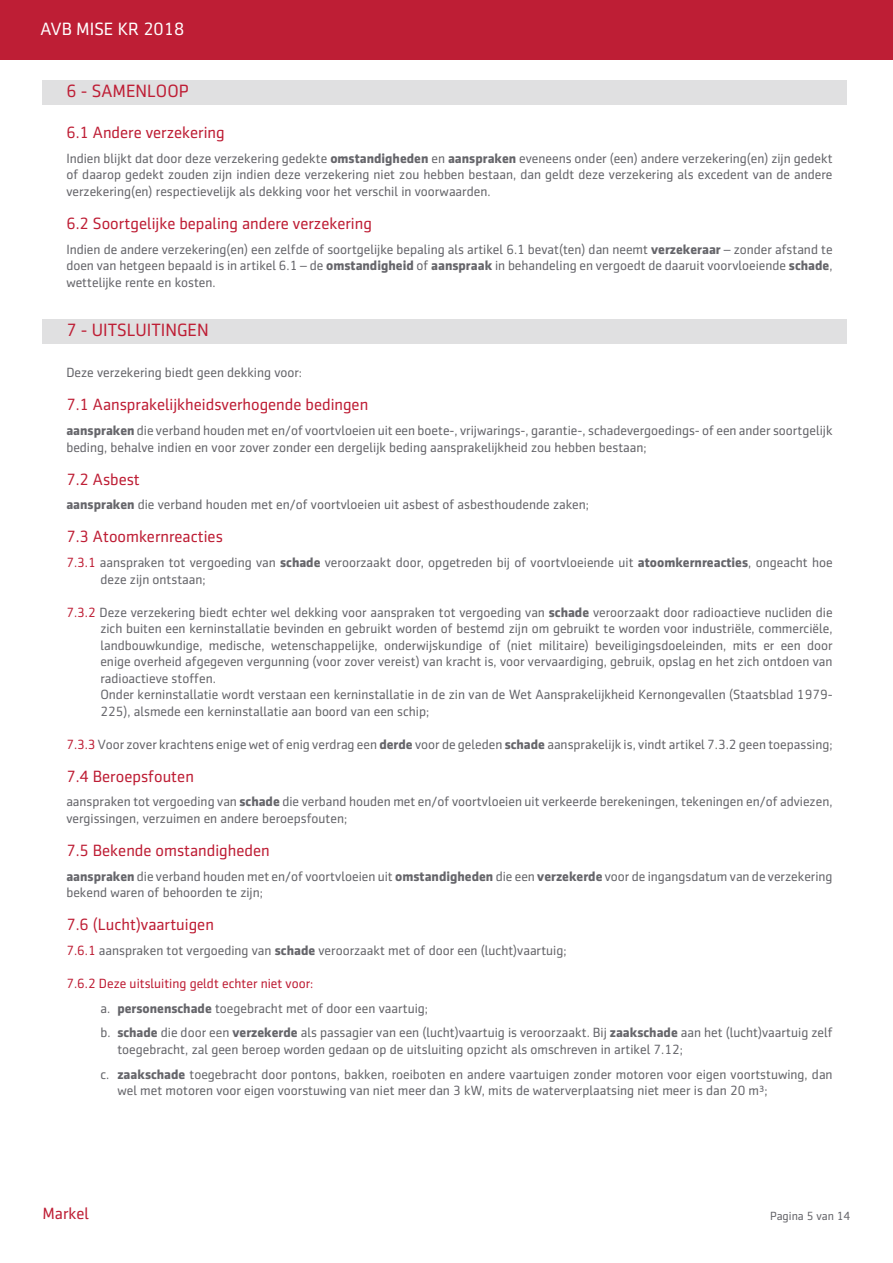
<style>
.page{position:relative;width:893px;height:1263px;background:#fff}
.page>*{position:absolute;margin:0;border:0;box-sizing:border-box;transform-origin:0 0}
._1_-_Überschrift{font:18px "Sentico Sans DT";color:#be1e35}
.Überschrift_13_20_bo{font:18px "Sentico Sans DT";color:#fff}
._1_1_Unter{font:16.5px "Sentico Sans DT";color:#be1e35}
.Standard_Text{font:13.5px/16.5px "Sentico Sans DT";color:#65656a}
.Eingerückter_1_2_3{font:13.5px/16.5px "Sentico Sans DT";color:#65656a}
.Eingerückt{font:13.5px/16.5px "Sentico Sans DT";color:#65656a}
._1_1_1_Unter{font:13.5px "Sentico Sans DT";color:#be1e35}
.t1{font:12px "Sentico Sans DT";color:#65656a}
.s1{font-weight:700}
.s2{color:#be1e35}
</style>
<div class="page">
<div style="left:43px;top:80px;width:804px;height:25px;background:#e0e0e1"></div>
<div style="left:43px;top:320px;width:804px;height:24px;background:#e0e0e1"></div>
<div style="left:0;top:0;width:893px;height:59px;background:#be1e35"></div>
<p class="Überschrift_13_20_bo" style="left:41px;top:19px;width:145px">AVB MISE KR 2018</p>
<p class="_1_-_Überschrift" style="left:66px;top:81px;width:124px">6 - SAMENLOOP</p>
<p class="_1_1_Unter" style="left:66px;top:123px;width:160px">6.1 Andere verzekering</p>
<p class="Standard_Text" style="left:66px;top:150px;width:768px;text-align:justify">Indien blijkt dat door deze verzekering gedekte <span class="s1">omstandigheden</span> en <span class="s1">aanspraken</span> eveneens onder (een) andere verzekering(en) zijn gedekt of daarop gedekt zouden zijn indien deze verzekering niet zou hebben bestaan, dan geldt deze verzekering als excedent van de andere verzekering(en) respectievelijk als dekking voor het verschil in voorwaarden.</p>
<p class="_1_1_Unter" style="left:66px;top:214px;width:307px">6.2 Soortgelijke bepaling andere verzekering</p>
<p class="Standard_Text" style="left:66px;top:241px;width:768px;text-align:justify">Indien de andere verzekering(en) een zelfde of soortgelijke bepaling als artikel 6.1 bevat(ten) dan neemt <span class="s1">verzekeraar</span> – zonder afstand te doen van hetgeen bepaald is in artikel 6.1 – de <span class="s1">omstandigheid</span> of <span class="s1">aanspraak</span> in behandeling en vergoedt de daaruit voorvloeiende <span class="s1">schade</span>, wettelijke rente en kosten.</p>
<p class="_1_-_Überschrift" style="left:66px;top:320px;width:144px">7 - UITSLUITINGEN</p>
<p class="Standard_Text" style="left:66px;top:364px;width:237px">Deze verzekering biedt geen dekking voor:</p>
<p class="_1_1_Unter" style="left:66px;top:396px;width:303px">7.1 Aansprakelijkheidsverhogende bedingen</p>
<p class="Standard_Text" style="left:66px;top:422px;width:768px"><span class="s1">aanspraken</span> die verband houden met en/of voortvloeien uit een boete-, vrijwarings-, garantie-, schadevergoedings- of een ander soortgelijk beding, behalve indien en voor zover zonder een dergelijk beding aansprakelijkheid zou hebben bestaan;</p>
<p class="_1_1_Unter" style="left:66px;top:470px;width:75px">7.2 Asbest</p>
<p class="Standard_Text" style="left:66px;top:496px;width:524px"><span class="s1">aanspraken</span> die verband houden met en/of voortvloeien uit asbest of asbesthoudende zaken;</p>
<p class="_1_1_Unter" style="left:66px;top:528px;width:158px">7.3 Atoomkernreacties</p>
<p class="Eingerückter_1_2_3" style="left:100px;top:554px;width:734px;text-indent:-34px"><span class="s2">7.3.1</span> aanspraken tot vergoeding van <span class="s1">schade</span> veroorzaakt door, opgetreden bij of voortvloeiende uit <span class="s1">atoomkernreacties</span>, ongeacht hoe deze zijn ontstaan;</p>
<p class="Eingerückter_1_2_3" style="left:100px;top:604px;width:734px;text-align:justify;text-indent:-34px"><span class="s2">7.3.2</span> Deze verzekering biedt echter wel dekking voor aanspraken tot vergoeding van <span class="s1">schade</span> veroorzaakt door radioactieve nucliden die zich buiten een kerninstallatie bevinden en gebruikt worden of bestemd zijn om gebruikt te worden voor industriële, commerciële, landbouwkundige, medische, wetenschappelijke, onderwijskundige of (niet militaire) beveiligingsdoeleinden, mits er een door enige overheid afgegeven vergunning (voor zover vereist) van kracht is, voor vervaardiging, gebruik, opslag en het zich ontdoen van radioactieve stoffen.</p>
<p class="Eingerückt" style="left:100px;top:686px;width:734px">Onder kerninstallatie wordt verstaan een kerninstallatie in de zin van de Wet Aansprakelijkheid Kernongevallen (Staatsblad 1979-<br>225), alsmede een kerninstallatie aan boord van een schip;</p>
<p class="Eingerückter_1_2_3" style="left:66px;top:736px;width:768px"><span class="s2">7.3.3</span> Voor zover krachtens enige wet of enig verdrag een <span class="s1">derde</span> voor de geleden <span class="s1">schade</span> aansprakelijk is, vindt artikel 7.3.2 geen toepassing;</p>
<p class="_1_1_Unter" style="left:66px;top:767px;width:129px">7.4 Beroepsfouten</p>
<p class="Standard_Text" style="left:66px;top:793px;width:768px">aanspraken tot vergoeding van <span class="s1">schade</span> die verband houden met en/of voortvloeien uit verkeerde berekeningen, tekeningen en/of adviezen, vergissingen, verzuimen en andere beroepsfouten;</p>
<p class="_1_1_Unter" style="left:66px;top:841px;width:205px">7.5 Bekende omstandigheden</p>
<p class="Standard_Text" style="left:66px;top:868px;width:768px"><span class="s1">aanspraken</span> die verband houden met en/of voortvloeien uit <span class="s1">omstandigheden</span> die een <span class="s1">verzekerde</span> voor de ingangsdatum van de verzekering bekend waren of behoorden te zijn;</p>
<p class="_1_1_Unter" style="left:66px;top:915px;width:149px">7.6 (Lucht)vaartuigen</p>
<p class="Standard_Text" style="left:66px;top:942px;width:502px"><span class="s2">7.6.1</span> aanspraken tot vergoeding van <span class="s1">schade</span> veroorzaakt met of door een (lucht)vaartuig;</p>
<p class="_1_1_1_Unter" style="left:66px;top:976px;width:248px">7.6.2 Deze uitsluiting geldt echter niet voor:</p>
<p class="Eingerückter_1_2_3" style="left:100px;top:1000px;width:329px">a. <span class="s1">personenschade</span> toegebracht met of door een vaartuig;</p>
<p class="Eingerückter_1_2_3" style="left:117px;top:1024px;width:717px;text-indent:-17px">b. <span class="s1">schade</span> die door een <span class="s1">verzekerde</span> als passagier van een (lucht)vaartuig is veroorzaakt. Bij <span class="s1">zaakschade</span> aan het (lucht)vaartuig zelf toegebracht, zal geen beroep worden gedaan op de uitsluiting opzicht als omschreven in artikel 7.12;</p>
<p class="Eingerückter_1_2_3" style="left:117px;top:1066px;width:717px;text-indent:-17px">c. <span class="s1">zaakschade</span> toegebracht door pontons, bakken, roeiboten en andere vaartuigen zonder motoren voor eigen voortstuwing, dan wel met motoren voor eigen voorstuwing van niet meer dan 3 kW, mits de waterverplaatsing niet meer is dan 20 m³;</p>
<p class="_1_1_Unter" style="left:43px;top:1204px;width:48px">Markel</p>
<p class="t1" style="left:770px;top:1210px;width:82px">Pagina 5 van 14</p>
</div>
